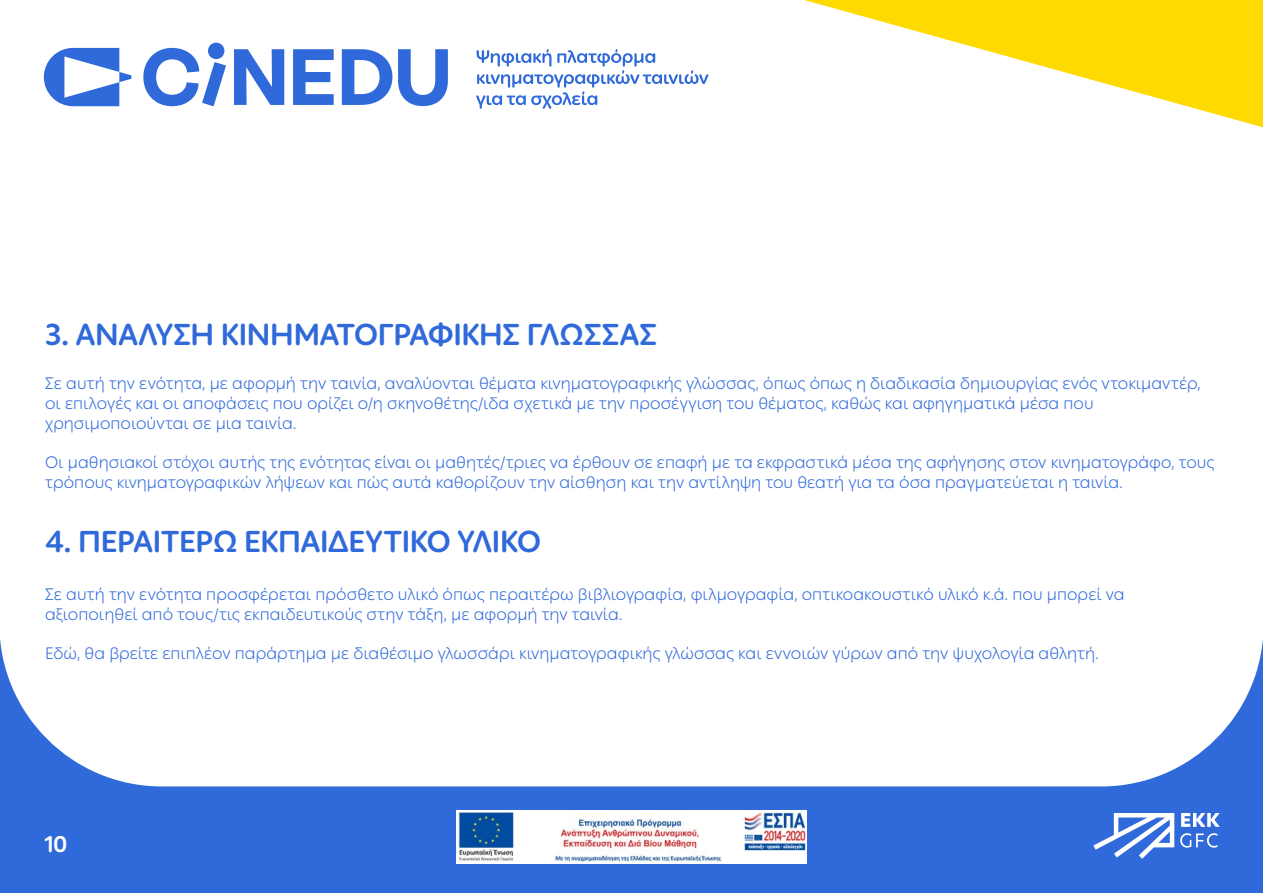
<style>
.page{position:relative;width:1263px;height:893px;background:#306ada}
.page>*{position:absolute;margin:0;border:0;box-sizing:border-box;transform-origin:0 0}
.t1{font:700 30px "Ping Round LCG";letter-spacing:-.01em;color:#306ada}
.t2{font:700 22.5px "Ping Round LCG";color:#fff}
.t3{font:300 16.5px/19.8px "Ping Round LCG";color:#306ada}
</style>
<div class="page">
<div style="left:0;top:0;width:1263px;height:786px;background:#fff"></div>
<svg style="left:44px;top:48px;width:87px;height:58px"></svg>
<svg style="left:143px;top:43px;width:83px;height:63px"></svg>
<svg style="left:234px;top:49px;width:50px;height:56px"></svg>
<svg style="left:293px;top:49px;width:41px;height:56px"></svg>
<svg style="left:342px;top:49px;width:50px;height:56px"></svg>
<svg style="left:398px;top:49px;width:50px;height:57px"></svg>
<svg style="left:476px;top:49px;width:232px;height:60px"></svg>
<svg style="left:804px;top:0;width:459px;height:127px"></svg>
<svg style="left:1093px;top:813px;width:81px;height:46px"></svg>
<svg style="left:1181px;top:813px;width:39px;height:14px"></svg>
<svg style="left:1180px;top:833px;width:37px;height:15px"></svg>
<img style="left:456px;top:811px;width:350px;height:52px">
<h1 class="t1" style="left:45px;top:311px;width:613px">3. ΑΝΑΛΥΣΗ ΚΙΝΗΜΑΤΟΓΡΑΦΙΚΗΣ ΓΛΩΣΣΑΣ</h1>
<p class="t3" style="left:45px;top:373px;width:1157px">Σε αυτή την ενότητα, με αφορμή την ταινία, αναλύονται θέματα κινηματογραφικής γλώσσας, όπως όπως η διαδικασία δημιουργίας ενός ντοκιμαντέρ, οι επιλογές και οι αποφάσεις που ορίζει ο/η σκηνοθέτης/ιδα σχετικά με την προσέγγιση του θέματος, καθώς και αφηγηματικά μέσα που χρησιμοποιούνται σε μια ταινία.</p>
<p class="t3" style="left:45px;top:452px;width:1171px">Οι μαθησιακοί στόχοι αυτής της ενότητας είναι οι μαθητές/τριες να έρθουν σε επαφή με τα εκφραστικά μέσα της αφήγησης στον κινηματογράφο, τους τρόπους κινηματογραφικών λήψεων και πώς αυτά καθορίζουν την αίσθηση και την αντίληψη του θεατή για τα όσα πραγματεύεται η ταινία.</p>
<h1 class="t1" style="left:45px;top:518px;width:497px">4. ΠΕΡΑΙΤΕΡΩ ΕΚΠΑΙΔΕΥΤΙΚΟ ΥΛΙΚΟ</h1>
<p class="t3" style="left:45px;top:583px;width:1081px">Σε αυτή την ενότητα προσφέρεται πρόσθετο υλικό όπως περαιτέρω βιβλιογραφία, φιλμογραφία, οπτικοακουστικό υλικό κ.ά. που μπορεί να αξιοποιηθεί από τους/τις εκπαιδευτικούς στην τάξη, με αφορμή την ταινία.</p>
<p class="t3" style="left:45px;top:643px;width:1055px">Εδώ, θα βρείτε επιπλέον παράρτημα με διαθέσιμο γλωσσάρι κινηματογραφικής γλώσσας και εννοιών γύρων από την ψυχολογία αθλητή.</p>
<h2 class="t2" style="left:45px;top:826px;width:24px">10</h2>
</div>
